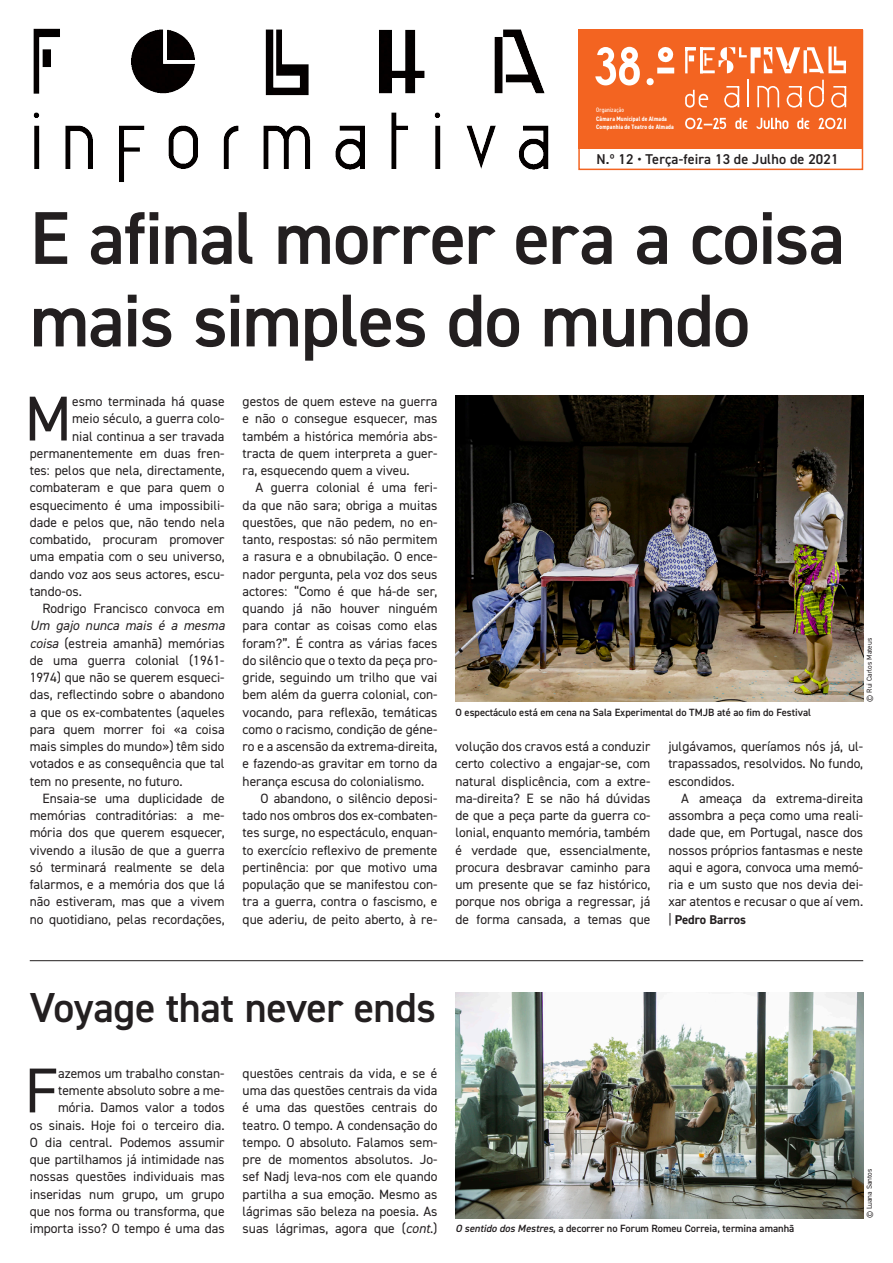
<style>
.page{position:relative;width:893px;height:1263px;background:#fff}
.page>*{position:absolute;margin:0;border:0;box-sizing:border-box;transform-origin:0 0}
.t1{font:600 75px/82.5px "DIN2014";letter-spacing:-.02em;color:#231f20}
.corpo_de_texto_FI_20{font:63.45px "DIN2014";color:#231f20}
.t2{font:600 42px "DIN2014";letter-spacing:-.015em;color:#231f20}
.t3{font:600 14.25px "DIN2014";letter-spacing:.01em;color:#231f20}
.corpo_de_texto_FI_20-2{font:13.5px/17.2px "DIN2014";color:#231f20;text-align:justify}
.corpo_de_texto_FI_20-3{font:700 12.75px "DIN2014";color:#231f20}
.legenda{font:600 10.5px "DIN2014";color:#231f20}
.t4{font:7.2px "DIN2014";color:#231f20}
.t5{font:700 condensed 6.45px "DIN2014";letter-spacing:.02em;color:#fff}
.t6{font:condensed 6.45px "DIN2014";letter-spacing:.02em;color:#fff}
.s1{font-style:italic}
.s2{font-weight:400;font-size:13.5px}
</style>
<div class="page">
<div style="left:578px;top:30px;width:285px;height:140px;border:2px solid #f36421"></div>
<div style="left:578px;top:30px;width:285px;height:119px;background:#f36421"></div>
<img style="left:33px;top:28px;width:550px;height:68px">
<img style="left:33px;top:112px;width:550px;height:70px">
<svg style="left:685px;top:46px;width:161px;height:27px"></svg>
<svg style="left:685px;top:90px;width:23px;height:18px"></svg>
<svg style="left:724px;top:86px;width:15px;height:22px"></svg>
<hr style="left:747px;top:80px;width:2px;height:27px;background:#fff">
<svg style="left:757px;top:86px;width:22px;height:21px"></svg>
<svg style="left:787px;top:86px;width:15px;height:22px"></svg>
<svg style="left:809px;top:80px;width:15px;height:27px"></svg>
<svg style="left:831px;top:86px;width:15px;height:22px"></svg>
<svg style="left:595px;top:47px;width:79px;height:38px"></svg>
<svg style="left:685px;top:118px;width:161px;height:11px"></svg>
<img style="left:455px;top:395px;width:408px;height:307px">
<img style="left:455px;top:993px;width:408px;height:225px">
<hr style="left:30px;top:960px;width:833px;height:1px;background:#231f20">
<p class="t6" style="left:596px;top:106px;width:29px">Organização</p>
<p class="t5" style="left:596px;top:114px;width:72px">Câmara Municipal de Almada</p>
<p class="t5" style="left:596px;top:122px;width:79px">Companhia de Teatro de Almada</p>
<p class="t3" style="left:597px;top:149px;width:243px">N.º 12 • Terça-feira 13 de Julho de 2021</p>
<p class="t1" style="left:30px;top:195px;width:817px">E afinal morrer era a coisa mais simples do mundo</p>
<p class="corpo_de_texto_FI_20" style="left:24px;top:379px;width:49px">M</p>
<p class="corpo_de_texto_FI_20-2" style="left:72px;top:392px;width:154px">esmo terminada há quase</p>
<p class="corpo_de_texto_FI_20-2" style="left:72px;top:410px;width:154px">meio século, a guerra colo-</p>
<p class="corpo_de_texto_FI_20-2" style="left:72px;top:427px;width:154px">nial continua a ser travada</p>
<p class="corpo_de_texto_FI_20-2" style="left:30px;top:444px;width:196px">permanentemente em duas fren-</p>
<p class="corpo_de_texto_FI_20-2" style="left:30px;top:461px;width:196px">tes: pelos que nela, directamente,</p>
<p class="corpo_de_texto_FI_20-2" style="left:30px;top:479px;width:196px">combateram e que para quem o</p>
<p class="corpo_de_texto_FI_20-2" style="left:30px;top:496px;width:196px">esquecimento é uma impossibili-</p>
<p class="corpo_de_texto_FI_20-2" style="left:30px;top:513px;width:196px">dade e pelos que, não tendo nela</p>
<p class="corpo_de_texto_FI_20-2" style="left:30px;top:530px;width:196px">combatido, procuram promover</p>
<p class="corpo_de_texto_FI_20-2" style="left:30px;top:548px;width:196px">uma empatia com o seu universo,</p>
<p class="corpo_de_texto_FI_20-2" style="left:30px;top:565px;width:196px">dando voz aos seus actores, escu-</p>
<p class="corpo_de_texto_FI_20-2" style="left:30px;top:582px;width:54px">tando-os.</p>
<p class="corpo_de_texto_FI_20-2" style="left:30px;top:599px;width:196px;text-indent:13px">Rodrigo Francisco convoca em <span class="s1">Um gajo nunca mais é a mesma coisa</span> (estreia amanhã) memórias de uma guerra colonial (1961- 1974) que não se querem esqueci&shy;das, reflectindo sobre o abandono a que os ex-combatentes (aqueles para quem morrer foi «a coisa mais simples do mundo») têm sido votados e as consequência que tal tem no presente, no futuro.</p>
<p class="corpo_de_texto_FI_20-2" style="left:30px;top:789px;width:196px;text-indent:13px">Ensaia-se uma duplicidade de memórias contraditórias: a me&shy;mória dos que querem esquecer, vivendo a ilusão de que a guerra só terminará realmente se dela falarmos, e a memória dos que lá não estiveram, mas que a vivem no quotidiano, pelas recordações,</p>
<p class="corpo_de_texto_FI_20-2" style="left:243px;top:392px;width:196px">gestos de quem esteve na guerra e não o consegue esquecer, mas também a histórica memória abs&shy;tracta de quem interpreta a guer&shy;ra, esquecendo quem a viveu.</p>
<p class="corpo_de_texto_FI_20-2" style="left:243px;top:479px;width:196px;text-indent:13px">A guerra colonial é uma feri&shy;da que não sara; obriga a muitas questões, que não pedem, no en&shy;tanto, respostas: só não permitem a rasura e a obnubilação. O ence&shy;nador pergunta, pela voz dos seus actores: “Como é que há-de ser, quando já não houver ninguém para contar as coisas como elas foram?”. É contra as várias faces do silêncio que o texto da peça pro&shy;gride, seguindo um trilho que vai bem além da guerra colonial, con&shy;vocando, para reflexão, temáticas como o racismo, condição de géne&shy;ro e a ascensão da extrema-direita, e fazendo-as gravitar em torno da herança escusa do colonialismo.</p>
<p class="corpo_de_texto_FI_20-2" style="left:243px;top:789px;width:196px;text-indent:18px">O abandono, o silêncio deposi&shy;tado nos ombros dos ex-combaten&shy;tes surge, no espectáculo, enquan&shy;to exercício reflexivo de premente pertinência: por que motivo uma população que se manifestou con&shy;tra a guerra, contra o fascismo, e que aderiu, de peito aberto, à re-</p>
<p class="legenda" style="left:455px;top:705px;width:357px">O espectáculo está em cena na Sala Experimental do TMJB até ao fim do Festival</p>
<p class="t4" style="left:865px;top:702px;width:65px;rotate:-90deg">© Rui Carlos Mateus</p>
<p class="corpo_de_texto_FI_20-2" style="left:455px;top:738px;width:196px">volução dos cravos está a conduzir certo colectivo a engajar-se, com natural displicência, com a extre&shy;ma-direita? E se não há dúvidas de que a peça parte da guerra co&shy;lonial, enquanto memória, também é verdade que, essencialmente, procura desbravar caminho para um presente que se faz histórico, porque nos obriga a regressar, já de forma cansada, a temas que</p>
<p class="corpo_de_texto_FI_20-2" style="left:668px;top:738px;width:196px">julgávamos, queríamos nós já, ul&shy;trapassados, resolvidos. No fundo, escondidos.</p>
<p class="corpo_de_texto_FI_20-2" style="left:668px;top:789px;width:196px;text-indent:13px">A ameaça da extrema-direita assombra a peça como uma reali&shy;dade que, em Portugal, nasce dos nossos próprios fantasmas e neste aqui e agora, convoca uma memó&shy;ria e um susto que nos devia dei&shy;xar atentos e recusar o que aí vem.</p>
<p class="corpo_de_texto_FI_20-3" style="left:668px;top:911px;width:79px"><span class="s2">|</span> Pedro Barros</p>
<p class="t2" style="left:30px;top:980px;width:408px">Voyage that never ends</p>
<p class="corpo_de_texto_FI_20-2" style="left:30px;top:1064px;width:196px;text-align:right">azemos um trabalho constan&shy;temente absoluto sobre a me&shy;mória. Damos valor a todos<br>os sinais. Hoje foi o terceiro dia.<br>O dia central. Podemos assumir que partilhamos já intimidade nas nossas questões individuais mas inseridas num grupo, um grupo que nos forma ou transforma, que importa isso? O tempo é uma das</p>
<p class="corpo_de_texto_FI_20-2" style="left:243px;top:1064px;width:196px">questões centrais da vida, e se é uma das questões centrais da vida é uma das questões centrais do teatro. O tempo. A condensação do tempo. O absoluto. Falamos sem&shy;pre de momentos absolutos. Jo&shy;sef Nadj leva-nos com ele quando partilha a sua emoção. Mesmo as lágrimas são beleza na poesia. As suas lágrimas, agora que (<span class="s1">cont</span>.)</p>
<p class="corpo_de_texto_FI_20" style="left:24px;top:1051px;width:35px">F</p>
<p class="legenda" style="left:455px;top:1222px;width:340px"><span class="s1">O sentido dos Mestres</span>, a decorrer no Forum Romeu Correia, termina amanhã</p>
<p class="t4" style="left:865px;top:1218px;width:51px;rotate:-90deg">© Luana Santos</p>
</div>
